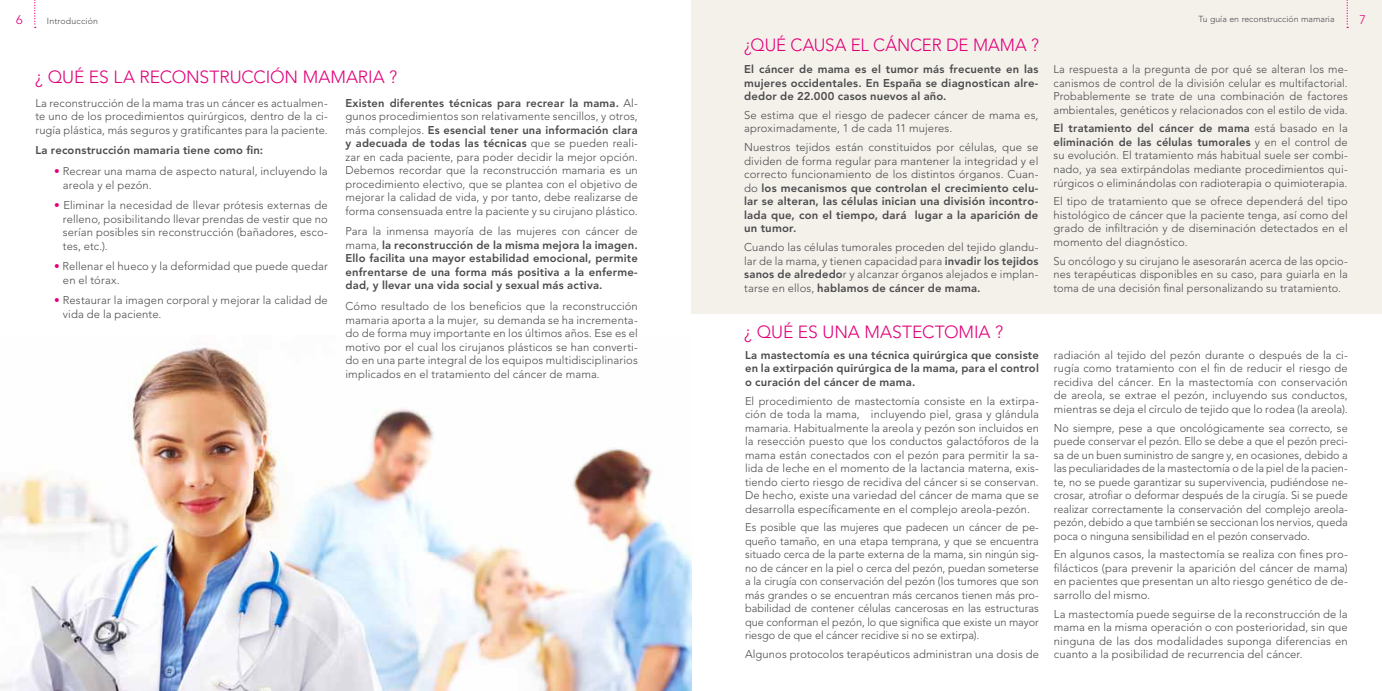
<style>
.page{position:relative;width:1382px;height:691px;background:#fff}
.page>*{position:absolute;margin:0;border:0;box-sizing:border-box;transform-origin:0 0}
.t1{font:300 17.5px "Avenir LT Std";letter-spacing:-.005em;color:#e2007a}
.t2{font:300 12.5px "Avenir";color:#e2007a}
.t3{font:300 11.25px/13.5px "Avenir LT Std";letter-spacing:.01em;color:#4b4b4d;text-align:justify}
.t4{font:800 11.25px/13.5px "Avenir LT Std";letter-spacing:.015em;color:#4b4b4d;text-align:justify}
.t5{font:300 8.75px "Avenir";color:#4b4b4d}
.t6{font:300 8.75px "Avenir LT Std";letter-spacing:.02em;color:#4b4b4d}
.s1{color:#e2007a}
.s2{font-weight:800}
.s3{font-weight:300}
</style>
<div class="page">
<div style="left:691px;top:0;width:691px;height:313px;background:#f4f1eb"></div>
<svg style="left:1346px;top:0;width:2px;height:28px"></svg>
<svg style="left:34px;top:0;width:2px;height:28px"></svg>
<img style="left:0;top:347px;width:691px;height:344px">
<p class="t2" style="left:16px;top:12px;width:8px">6</p>
<p class="t5" style="left:1198px;top:14px;width:138px">Tu guía en reconstrucción mamaria</p>
<p class="t2" style="left:1359px;top:12px;width:8px">7</p>
<p class="t6" style="left:47px;top:16px;width:52px">Introducción</p>
<h1 class="t1" style="left:35px;top:67px;width:176px">¿ Qué es la reconstrucci</h1>
<h1 class="t1" style="left:270px;top:67px;width:46px">ón mamaria</h1>
<h1 class="t1" style="left:389px;top:67px;width:10px">?</h1>
<p class="t3" style="left:35px;top:96px;width:294px">La reconstrucción de la mama tras un cáncer es actualmen&shy;te uno de los procedimientos quirúrgicos, dentro de la ci&shy;rugía plástica, más seguros y gratificantes para la paciente.</p>
<p class="t4" style="left:35px;top:144px;width:229px">La reconstrucción mamaria tiene como fin:</p>
<p class="t3" style="left:63px;top:164px;width:266px;text-indent:-9px"><span class="s1">•</span> Recrear una mama de aspecto natural, incluyendo la areola y el pezón.</p>
<p class="t3" style="left:63px;top:199px;width:266px;text-indent:-9px"><span class="s1">•</span> Eliminar la necesidad de llevar prótesis externas de relleno, posibilitando llevar prendas de vestir que no serían posibles sin reconstrucción (bañadores, esco&shy;tes, etc.).</p>
<p class="t3" style="left:63px;top:260px;width:266px;text-indent:-9px"><span class="s1">•</span> Rellenar el hueco y la deformidad que puede quedar en el tórax.</p>
<p class="t3" style="left:63px;top:294px;width:266px;text-indent:-9px"><span class="s1">•</span> Restaurar la imagen corporal y mejorar la calidad de vida de la paciente.</p>
<p class="t3" style="left:345px;top:96px;width:294px"><span class="s2">Existen diferentes técnicas para recrear la mama.</span> Al&shy;gunos procedimientos son relativamente sencillos, y otros, más complejos. <span class="s2">Es esencial tener una información clara y adecuada de todas las técnicas</span> que se pueden reali&shy;zar en cada paciente, para poder decidir la mejor opción.<br>Debemos recordar que la reconstrucción mamaria es un procedimiento electivo, que se plantea con el objetivo de mejorar la calidad de vida, y por tanto, debe realizarse de forma consensuada entre la paciente y su cirujano plástico.</p>
<p class="t4" style="left:345px;top:225px;width:294px"><span class="s3">Para la inmensa mayoría de las mujeres con cáncer de mama,</span> la reconstrucción de la misma mejora la imagen.<br>Ello facilita una mayor estabilidad emocional, permite enfrentarse de una forma más positiva a la enferme&shy;dad, y llevar una vida social y sexual más activa.</p>
<p class="t3" style="left:345px;top:299px;width:294px">Cómo resultado de los beneficios que la reconstrucción mamaria aporta a la mujer, su demanda se ha incrementa&shy;do de forma muy importante en los últimos años. Ese es el motivo por el cual los cirujanos plásticos se han converti&shy;do en una parte integral de los equipos multidisciplinarios implicados en el tratamiento del cáncer de mama.</p>
<h1 class="t1" style="left:744px;top:35px;width:59px">¿Qu é causa</h1>
<h1 class="t1" style="left:851px;top:35px;width:137px">el cáncer de mama</h1>
<h1 class="t1" style="left:1031px;top:35px;width:9px">?</h1>
<p class="t4" style="left:744px;top:63px;width:296px">El cáncer de mama es el tumor más frecuente en las mujeres occidentales. En España se diagnostican alre&shy;dedor de 22.000 casos nuevos al año.</p>
<p class="t3" style="left:744px;top:108px;width:296px">Se estima que el riesgo de padecer cáncer de mama es, aproximadamente, 1 de cada 11 mujeres.</p>
<p class="t3" style="left:744px;top:141px;width:296px">N uestros tejidos están constituidos por células, que se dividen de forma regular para mantener la integridad y el correcto funcionamiento de los distintos órganos. Cuan&shy;do <span class="s2">los mecanismos que controlan el crecimiento celu&shy;lar se alteran, las células inician una división incontro&shy;lada que, con el tiempo, dará lugar a la aparición de un tumor.</span></p>
<p class="t3" style="left:744px;top:241px;width:296px">Cuando las células tumorales proceden del tejido glandu&shy;lar de la mama, y tienen capacidad para <span class="s2">invadir los tejidos sanos de alrededo</span>r y alcanzar órganos alejados e implan&shy;tarse en ellos, <span class="s2">hablamos de cáncer de mama.</span></p>
<h1 class="t1" style="left:744px;top:322px;width:133px">¿ Qué es una mast</h1>
<h1 class="t1" style="left:912px;top:322px;width:23px">ectomia</h1>
<h1 class="t1" style="left:995px;top:322px;width:10px">?</h1>
<p class="t4" style="left:745px;top:348px;width:295px">La mastectomía es una técnica quirúrgica que consiste en la extirpación quirúrgica de la mama, para el control o curación del cáncer de mama.</p>
<p class="t3" style="left:745px;top:394px;width:295px">El procedimiento de mastectomía consiste en la extirpa&shy;ción de toda la mama, incluyendo piel, grasa y glándula mamaria. Habitualmente la areola y pezón son incluidos en la resección puesto que los conductos galactóforos de la mama están conectados con el pezón para permitir la sa&shy;lida de leche en el momento de la lactancia materna, exis&shy;tiendo cierto riesgo de recidiva del cáncer si se conservan.<br>De hecho, existe una variedad del cáncer de mama que se desarrolla específicamente en el complejo areola-pezón.</p>
<p class="t3" style="left:745px;top:521px;width:295px">Es posible que las mujeres que padecen un cáncer de pe&shy;queño tamaño, en una etapa temprana, y que se encuentra situado cerca de la parte externa de la mama, sin ningún sig&shy;no de cáncer en la piel o cerca del pezón, puedan someterse a la cirugía con conservación del pezón (los tumores que son más grandes o se encuentran más cercanos tienen más pro&shy;babilidad de contener células cancerosas en las estructuras que conforman el pezón, lo que significa que existe un mayor riesgo de que el cáncer recidive si no se extirpa).</p>
<p class="t3" style="left:745px;top:648px;width:295px">Algunos protocolos terapéuticos administran una dosis de</p>
<p class="t3" style="left:1053px;top:63px;width:296px">La respuesta a la pregunta de por qué se alteran los me&shy;canismos de control de la división celular es multifactorial.<br>Probablemente se trate de una combinación de factores ambientales, genéticos y relacionados con el estilo de vida.</p>
<p class="t3" style="left:1053px;top:122px;width:296px"><span class="s2">El tratamiento del cáncer de mama</span> está basado en la <span class="s2">eliminación de las células tumorales</span> y en el control de su evolución. El tratamiento más habitual suele ser combi&shy;nado, ya sea extirpándolas mediante procedimientos qui&shy;rúrgicos o eliminándolas con radioterapia o quimioterapia.</p>
<p class="t3" style="left:1053px;top:195px;width:296px">El tipo de tratamiento que se ofrece dependerá del tipo histológico de cáncer que la paciente tenga, así como del grado de infiltración y de diseminación detectados en el momento del diagnóstico.</p>
<p class="t3" style="left:1053px;top:254px;width:296px">Su oncólogo y su cirujano le asesorarán acerca de las opcio&shy;nes terapéuticas disponibles en su caso, para guiarla en la toma de una decisión final personalizando su tratamiento.</p>
<p class="t3" style="left:1054px;top:348px;width:295px">radiación al tejido del pezón durante o después de la ci&shy;rugía como tratamiento con el fin de reducir el riesgo de recidiva del cáncer. En la mastectomía con conservación de areola, se extrae el pezón, incluyendo sus conductos, mientras se deja el círculo de tejido que lo rodea (la areola).</p>
<p class="t3" style="left:1054px;top:421px;width:295px">N o siempre, pese a que oncológicamente sea correcto, se puede conservar el pezón. Ello se debe a que el pezón preci&shy;sa de un buen suministro de sangre y, en ocasiones, debido a las peculiaridades de la mastectomía o de la piel de la pacien&shy;te, no se puede garantizar su supervivencia, pudiéndose ne&shy;crosar, atrofiar o deformar después de la cirugía. Si se puede realizar correctamente la conservación del complejo areola&shy;pezón, debido a que también se seccionan los nervios, queda poca o ninguna sensibilidad en el pezón conservado.</p>
<p class="t3" style="left:1054px;top:548px;width:295px">En algunos casos, la mastectomía se realiza con fines pro&shy;filácticos (para prevenir la aparición del cáncer de mama) en pacientes que presentan un alto riesgo genético de de&shy;sarrollo del mismo.</p>
<p class="t3" style="left:1054px;top:607px;width:295px">La mastectomía puede seguirse de la reconstrucción de la mama en la misma operación o con posterioridad, sin que ninguna de las dos modalidades suponga diferencias en cuanto a la posibilidad de recurrencia del cáncer.</p>
</div>
